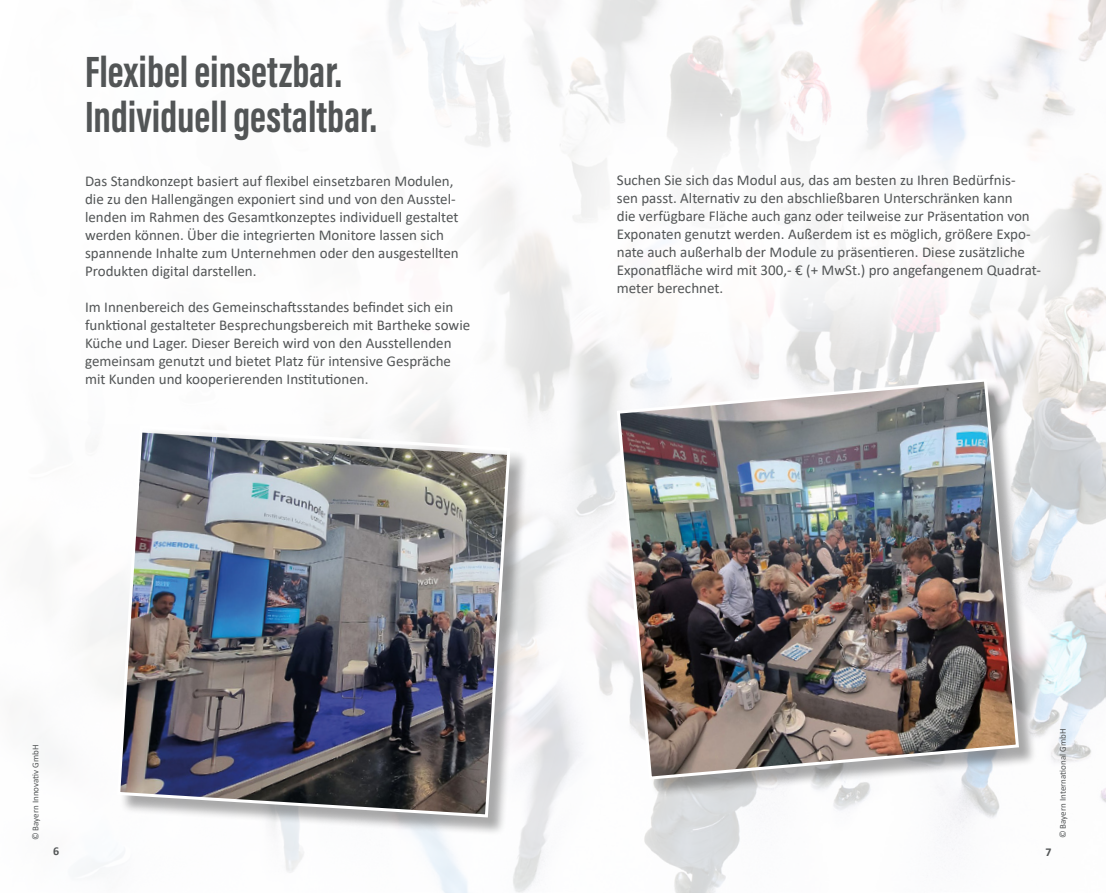
<style>
.page{position:relative;width:1106px;height:893px;background:#fff}
.page>*{position:absolute;margin:0;border:0;box-sizing:border-box;transform-origin:0 0}
.t1{font:700 45px/45px "Acumin Pro Extra Cond";color:#525556}
.t2{font:15px/18px "Calibri";color:#525556}
.t3{font:700 12px "Calibri";color:#525556}
.t4{font:9px "Calibri";color:#525556}
</style>
<div class="page">
<img style="left:86px;top:0;width:1020px;height:892px">
<div style="left:0;top:0;width:561px;height:479px;background:#fff"></div>
<div style="left:524px;top:82px;width:582px;height:306px;background:#fff;opacity:.75"></div>
<div style="left:120px;top:428px;width:409px;height:408px;background:#000;opacity:.33"></div>
<img style="left:116px;top:424px;width:396px;height:395px">
<div style="left:619px;top:381px;width:418px;height:417px;background:#000;opacity:.33"></div>
<img style="left:615px;top:377px;width:405px;height:404px">
<h1 class="t1" style="left:85px;top:49px;width:294px">Flexibel einsetzbar.<br>Individuell gestaltbar.</h1>
<p class="t2" style="left:85px;top:172px;width:375px">Das Standkonzept basiert auf flexibel einsetzbaren Modulen, die zu den Hallengängen exponiert sind und von den Ausstel&shy;lenden im Rahmen des Gesamtkonzeptes individuell gestaltet werden können. Über die integrierten Monitore lassen sich spannende Inhalte zum Unternehmen oder den ausgestellten Produkten digital darstellen.</p>
<p class="t2" style="left:85px;top:298px;width:387px">Im Innenbereich des Gemeinschaftsstandes befindet sich ein funktional gestalteter Besprechungsbereich mit Bartheke sowie Küche und Lager. Dieser Bereich wird von den Ausstellenden gemeinsam genutzt und bietet Platz für intensive Gespräche mit Kunden und kooperierenden Institutionen.</p>
<p class="t2" style="left:617px;top:171px;width:425px">Suchen Sie sich das Modul aus, das am besten zu Ihren Bedürfnis-<br>sen passt. Alternativ zu den abschließbaren Unterschränken kann<br>die verfügbare Fläche auch ganz oder teilweise zur Präsentation von Exponaten genutzt werden. Außerdem ist es möglich, größere Expo&shy;nate auch außerhalb der Module zu präsentieren. Diese zusätzliche Exponatfläche wird mit 300,- € (+ MwSt.) pro angefangenem Quadrat&shy;meter berechnet.</p>
<p class="t4" style="left:29px;top:840px;width:97px;rotate:-90deg">© Bayern Innovativ GmbH</p>
<p class="t3" style="left:53px;top:843px;width:8px">6</p>
<p class="t3" style="left:1045px;top:844px;width:8px">7</p>
<p class="t4" style="left:1056px;top:838px;width:111px;rotate:-90deg">© Bayern International GmbH</p>
</div>
